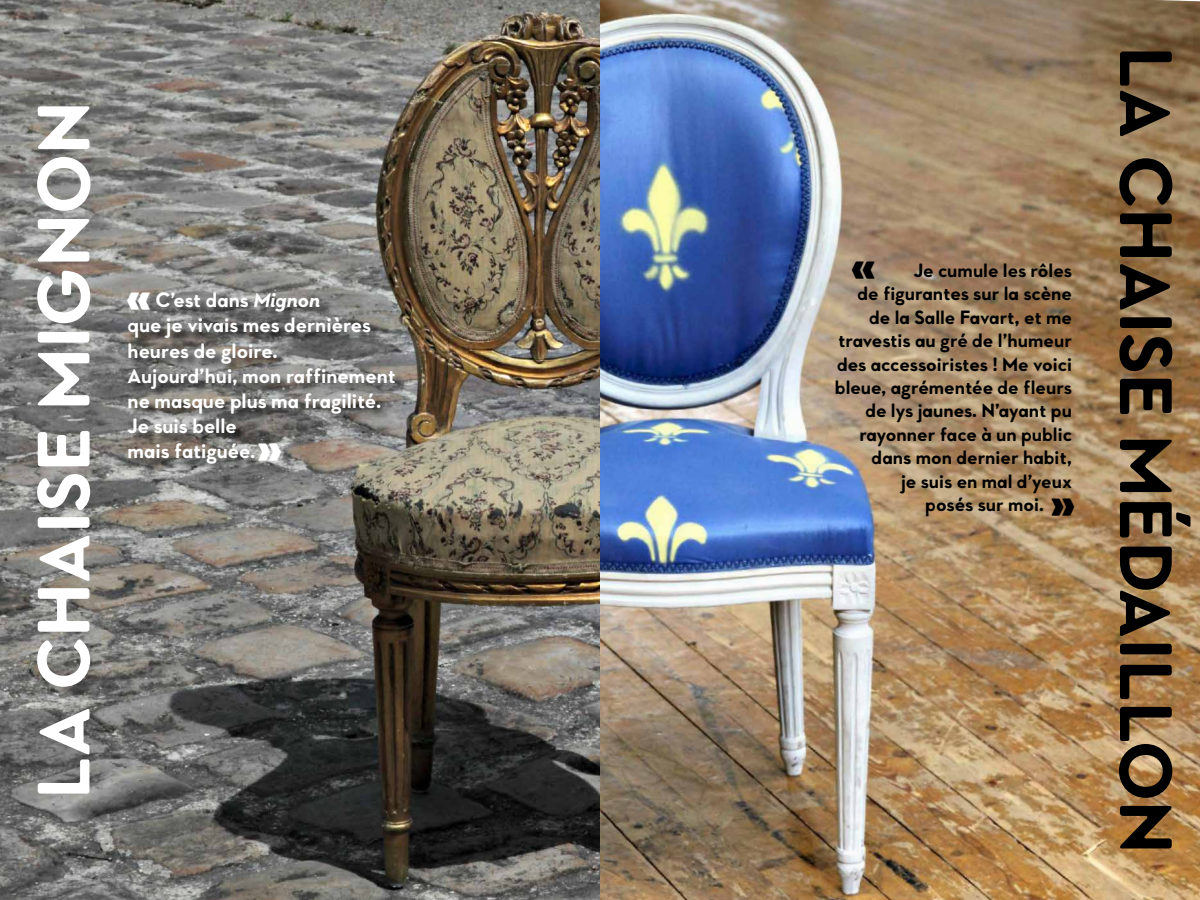
<style>
.page{position:relative;width:1200px;height:900px;background:#fff}
.page>*{position:absolute;margin:0;border:0;box-sizing:border-box;transform-origin:0 0}
.t1{font:700 75px "Favart Gothic";color:#000}
.t2{font:700 75px "Favart Gothic";color:#fff}
.t3{font:800 48px "Favart";color:#fff}
.t4{font:800 48px "Favart";color:#000}
.t5{font:700 21px/25.2px "Favart Gothic";color:#fff}
.t6{font:700 19.5px "Favart Gothic";color:#000}
.s1{font-style:italic}
</style>
<div class="page">
<img style="left:0;top:0;width:1200px;height:900px">
<div style="left:128px;top:293px;width:279px;height:184px;background:#000;opacity:.75"></div>
<h1 class="t2" style="left:17px;top:799px;width:699px;rotate:-90deg">La CHAISE MIGNON</h1>
<p class="t5" style="left:128px;top:287px;width:270px;text-indent:28px">C’est dans <span class="s1">Mignon<br></span>que je vivais mes dernières heures de gloire.<br>Aujourd’hui, mon raffinement ne masque plus ma fragilité.<br>Je suis belle<br>mais fatiguée.</p>
<h2 class="t3" style="left:127px;top:269px;width:26px">«</h2>
<h2 class="t3" style="left:257px;top:420px;width:26px">»</h2>
<h2 class="t4" style="left:851px;top:238px;width:26px">«</h2>
<p class="t6" style="left:914px;top:258px;width:160px">Je cumule les rôles</p>
<p class="t6" style="left:857px;top:282px;width:216px">de figurantes sur la scène</p>
<p class="t6" style="left:869px;top:305px;width:204px">de la Salle Favart, et me</p>
<p class="t6" style="left:838px;top:328px;width:235px">travestis au gré de l’humeur</p>
<p class="t6" style="left:837px;top:352px;width:236px">des accessoiristes ! Me voici</p>
<p class="t6" style="left:835px;top:375px;width:239px">bleue, agrémentée de fleurs</p>
<p class="t6" style="left:865px;top:399px;width:208px">de lys jaunes. N’ayant pu</p>
<p class="t6" style="left:859px;top:422px;width:214px">rayonner face à un public</p>
<p class="t6" style="left:872px;top:445px;width:202px">dans mon dernier habit,</p>
<p class="t6" style="left:901px;top:469px;width:172px">je suis en mal d’yeux</p>
<p class="t6" style="left:925px;top:492px;width:120px">posés sur moi.</p>
<h2 class="t4" style="left:1051px;top:474px;width:26px">»</h2>
<h1 class="t1" style="left:1192px;top:47px;width:798px;rotate:90deg">La chaise MÉdaillon</h1>
</div>
